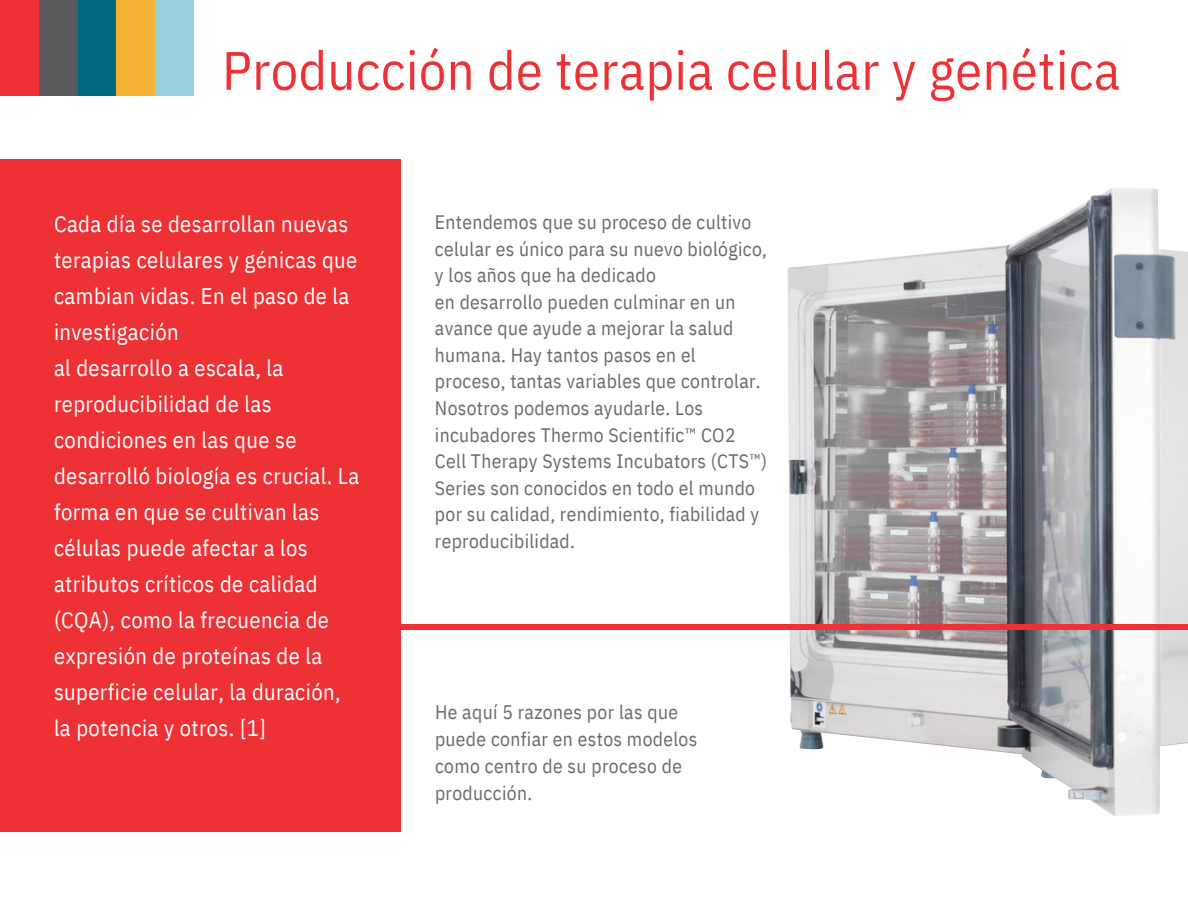
<style>
.page{position:relative;width:1188px;height:918px;background:#fff}
.page>*{position:absolute;margin:0;border:0;box-sizing:border-box;transform-origin:0 0}
.t1{font:54px "IBM Plex Sans Cond";letter-spacing:.01em;color:#ee3134}
.t2{font:22.5px/36px "IBM Plex Sans Cond";letter-spacing:.02em;color:#fff}
.t3{font:19.5px/26.5px "IBM Plex Sans Cond";letter-spacing:.015em;color:#696a6d}
</style>
<div class="page">
<img style="left:787px;top:187px;width:401px;height:629px">
<div style="left:0;top:0;width:40px;height:96px;background:#ee3134"></div>
<div style="left:39px;top:0;width:39px;height:96px;background:#58595b"></div>
<div style="left:78px;top:0;width:39px;height:96px;background:#006880"></div>
<div style="left:117px;top:0;width:38px;height:96px;background:#f6b333"></div>
<div style="left:155px;top:0;width:39px;height:96px;background:#97d0db"></div>
<div style="left:0;top:159px;width:400px;height:672px;background:#ee3134"></div>
<hr style="left:257px;top:625px;width:931px;height:4px;background:#ee3134">
<h1 class="t1" style="left:222px;top:34px;width:900px">Producción de terapia celular y genética</h1>
<p class="t2" style="left:54px;top:206px;width:307px">Cada día se desarrollan nuevas terapias celulares y génicas que cambian vidas. En el paso de la investigación<br>al desarrollo a escala, la reproducibilidad de las condiciones en las que se desarrolló biología es crucial. La forma en que se cultivan las células puede afectar a los atributos críticos de calidad (CQA), como la frecuencia de expresión de proteínas de la superficie celular, la duración, la potencia y otros. [1]</p>
<p class="t3" style="left:435px;top:209px;width:334px">Entendemos que su proceso de cultivo celular es único para su nuevo biológico, y los años que ha dedicado<br>en desarrollo pueden culminar en un avance que ayude a mejorar la salud humana. Hay tantos pasos en el proceso, tantas variables que controlar.<br>Nosotros podemos ayudarle. Los incubadores Thermo Scientific™ CO2<br>Cell Therapy Systems Incubators (CTS™)<br>Series son conocidos en todo el mundo por su calidad, rendimiento, fiabilidad y reproducibilidad.</p>
<p class="t3" style="left:435px;top:698px;width:264px;line-height:27px">He aquí 5 razones por las que puede confiar en estos modelos como centro de su proceso de producción.</p>
</div>
